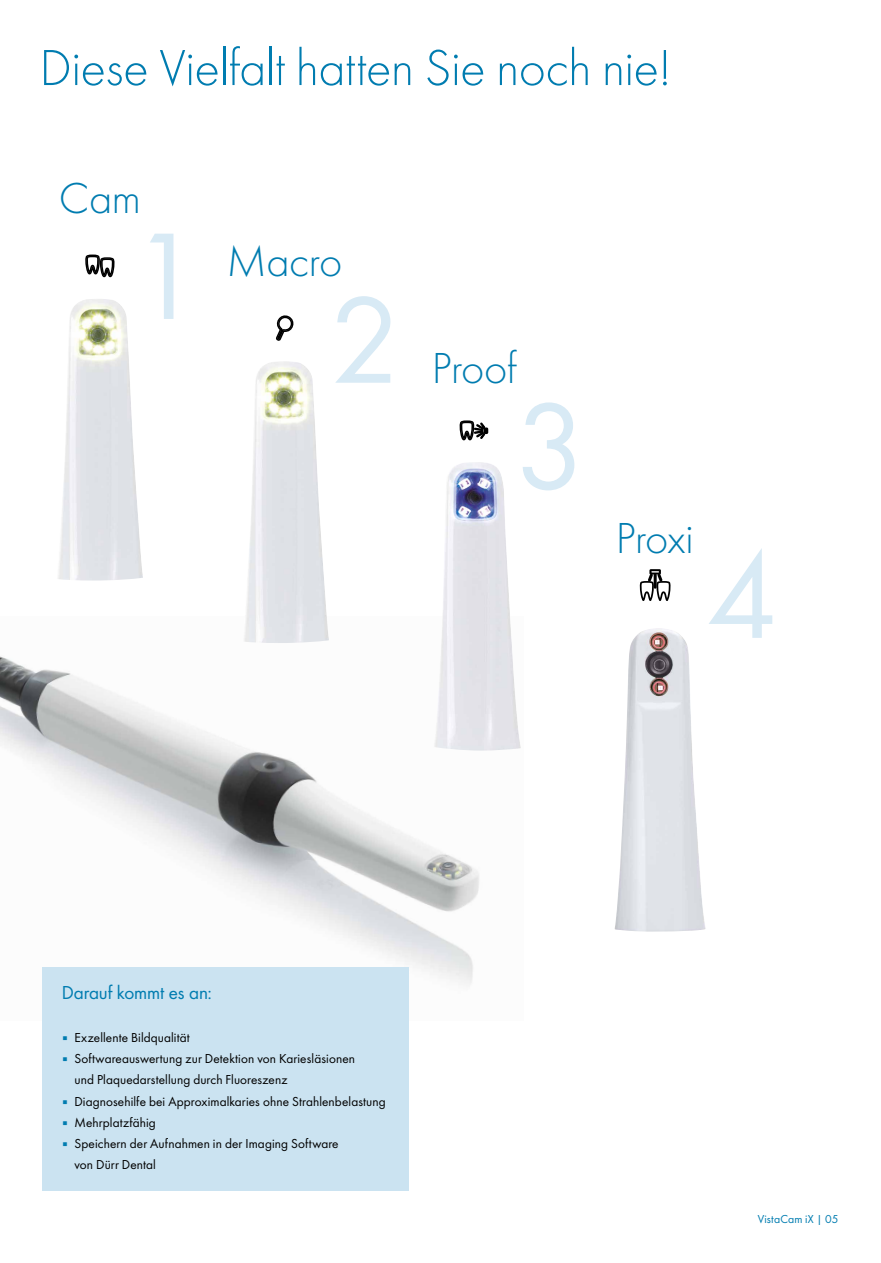
<style>
.page{position:relative;width:881px;height:1263px;background:#fff}
.page>*{position:absolute;margin:0;border:0;box-sizing:border-box;transform-origin:0 0}
.t1{font:127.8px "Futura Boo";color:#d8eaf5}
.t2{font:300 52.5px "Futura";letter-spacing:-.01em;color:#007cb0}
.t3{font:300 45px "Futura";letter-spacing:-.01em;color:#007cb0}
.t4{font:19.5px "Futura Boo";letter-spacing:-.005em;color:#007cb0}
.t5{font:13.5px/21.3px "Futura Boo";letter-spacing:.01em;color:#000}
.t6{font:12px "Futura Boo";letter-spacing:.01em;color:#007cb0}
.s1{color:#007cb0}
</style>
<div class="page">
<img style="left:0;top:656px;width:521px;height:364px">
<svg style="left:85px;top:254px;width:30px;height:24px"></svg>
<img style="left:58px;top:299px;width:85px;height:281px">
<div style="left:43px;top:967px;width:365px;height:224px;background:#cbe3f1"></div>
<svg style="left:276px;top:315px;width:18px;height:26px"></svg>
<img style="left:244px;top:361px;width:85px;height:282px">
<svg style="left:459px;top:420px;width:29px;height:21px"></svg>
<img style="left:433px;top:462px;width:87px;height:289px">
<svg style="left:639px;top:569px;width:32px;height:32px"></svg>
<img style="left:614px;top:628px;width:92px;height:304px">
<h2 class="t2" style="left:39px;top:34px;width:633px">Diese Vielfalt hatten Sie noch nie!</h2>
<h3 class="t3" style="left:59px;top:169px;width:84px">Cam</h3>
<h1 class="t1" style="left:131px;top:188px;width:72px">1</h1>
<h3 class="t3" style="left:226px;top:233px;width:117px">Macro</h3>
<h1 class="t1" style="left:329px;top:252px;width:72px">2</h1>
<h3 class="t3" style="left:431px;top:339px;width:86px">Proof</h3>
<h1 class="t1" style="left:515px;top:358px;width:72px">3</h1>
<h3 class="t3" style="left:615px;top:509px;width:79px">Proxi</h3>
<h1 class="t1" style="left:706px;top:507px;width:72px">4</h1>
<h3 class="t4" style="left:62px;top:979px;width:152px">Darauf kommt es an:</h3>
<p class="t5" style="left:60px;top:1026px;width:132px"><span class="s1">▪</span> Exzellente Bildqualität</p>
<p class="t5" style="left:74px;top:1047px;width:282px;text-indent:-15px"><span class="s1">▪</span> Softwareauswertung zur Detektion von Kariesläsionen und Plaquedarstellung durch Fluoreszenz</p>
<p class="t5" style="left:60px;top:1090px;width:327px"><span class="s1">▪</span> Diagnosehilfe bei Approximalkaries ohne Strahlenbelastung</p>
<p class="t5" style="left:60px;top:1111px;width:98px"><span class="s1">▪</span> Mehrplatzfähig</p>
<p class="t5" style="left:74px;top:1132px;width:265px;text-indent:-15px"><span class="s1">▪</span> Speichern der Aufnahmen in der Imaging Software von Dürr Dental</p>
<p class="t6" style="left:757px;top:1210px;width:82px">VistaCam iX | 05</p>
</div>
